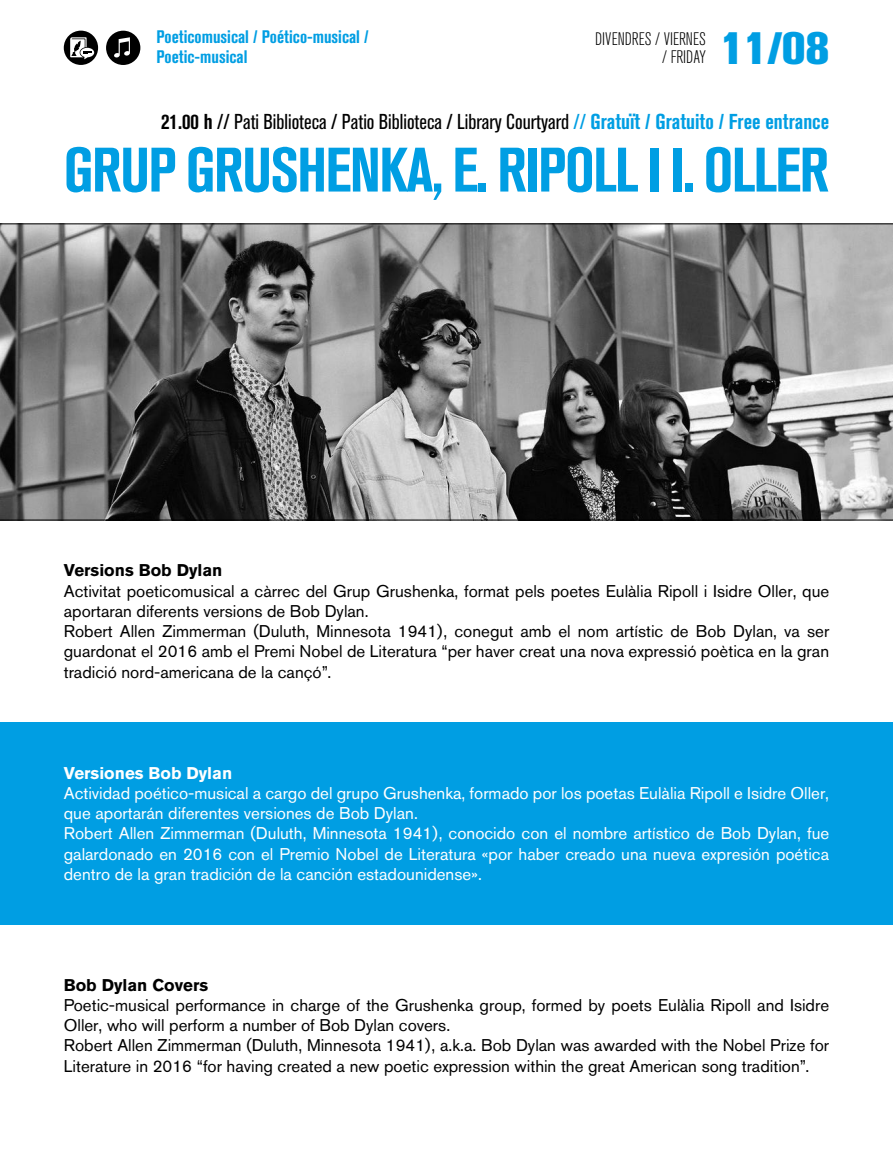
<style>
.page{position:relative;width:893px;height:1171px;background:#fff}
.page>*{position:absolute;margin:0;border:0;box-sizing:border-box;transform-origin:0 0}
.t1{font:700 condensed 62.1px "Akzidenz Grotesk BQ";letter-spacing:-.025em;color:#009ee3}
.t2{font:800 45px "Akzidenz Grotesk BQ";color:#009ee3}
.t3{font:condensed 21.38px "Akzidenz Grotesk BQ";color:#000}
.t4{font:700 condensed 18px "Akzidenz Grotesk BQ";color:#009ee3}
.t5{font:300 condensed 18px/18px "Akzidenz Grotesk BQ";color:#000;text-align:right}
.t6{font:16.88px/20.2px "Akzidenz Grotesk BQ";color:#000}
.t7{font:16.88px/20.2px "Akzidenz Grotesk BQ";color:#fff}
.t8{font:700 16.88px "Akzidenz Grotesk BQ";color:#000}
.t9{font:700 16.88px "Akzidenz Grotesk BQ";color:#fff}
.s1{font-weight:700}
.s2{color:#009ee3}
.s3{font-weight:700;color:#009ee3}
</style>
<div class="page">
<img style="left:0;top:224px;width:893px;height:296px">
<hr style="left:0;top:223px;width:893px;height:1px;background:#000">
<hr style="left:0;top:520px;width:893px;height:1px;background:#000">
<div style="left:0;top:722px;width:893px;height:203px;background:#009ee3"></div>
<svg style="left:106px;top:31px;width:34px;height:34px"></svg>
<svg style="left:64px;top:31px;width:34px;height:34px"></svg>
<p class="t4" style="left:156px;top:27px;width:214px">Poeticomusical / Poético-musical /</p>
<p class="t4" style="left:156px;top:46px;width:93px">Poetic-musical</p>
<p class="t5" style="left:595px;top:31px;width:112px">DIVENDRES / VIERNES / FRIDAY</p>
<p class="t2" style="left:720px;top:22px;width:110px">11/08</p>
<p class="t3" style="left:161px;top:109px;width:669px"><span class="s1">21.00 h</span> // Pati Biblioteca / Patio Biblioteca / Library Courtyard <span class="s2">//</span> <span class="s3">Gratuït / Gratuito / Free entrance</span></p>
<p class="t1" style="left:64px;top:134px;width:767px">GRUP GRUSHENKA, E. RIPOLL I I. OLLER</p>
<p class="t8" style="left:64px;top:561px;width:160px">Versions Bob Dylan</p>
<p class="t6" style="left:64px;top:581px;width:767px">Activitat poeticomusical a càrrec del Grup Grushenka, format pels poetes Eulàlia Ripoll i Isidre Oller, que aportaran diferents versions de Bob Dylan.</p>
<p class="t6" style="left:64px;top:621px;width:767px;text-align:justify">Robert Allen Zimmerman (Duluth, Minnesota 1941), conegut amb el nom artístic de Bob Dylan, va ser guardonat el 2016 amb el Premi Nobel de Literatura “per haver creat una nova expressió poètica en la gran tradició nord-americana de la cançó”.</p>
<p class="t9" style="left:64px;top:763px;width:170px">Versiones Bob Dylan</p>
<p class="t7" style="left:64px;top:783px;width:767px">Actividad poético-musical a cargo del grupo Grushenka, formado por los poetas Eulàlia Ripoll e Isidre Oller, que aportarán diferentes versiones de Bob Dylan.</p>
<p class="t7" style="left:64px;top:823px;width:767px;text-align:justify">Robert Allen Zimmerman (Duluth, Minnesota 1941), conocido con el nombre artístico de Bob Dylan, fue galardonado en 2016 con el Premio Nobel de Literatura «por haber creado una nueva expresión poética dentro de la gran tradición de la canción estadounidense».</p>
<p class="t8" style="left:64px;top:975px;width:146px">Bob Dylan Covers</p>
<p class="t6" style="left:64px;top:995px;width:767px">Poetic-musical performance in charge of the Grushenka group, formed by poets Eulàlia Ripoll and Isidre<br>Oller, who will perform a number of Bob Dylan covers.</p>
<p class="t6" style="left:64px;top:1035px;width:767px">Robert Allen Zimmerman (Duluth, Minnesota 1941), a.k.a. Bob Dylan was awarded with the Nobel Prize for<br>Literature in 2016 “for having created a new poetic expression within the great American song tradition”.</p>
</div>
